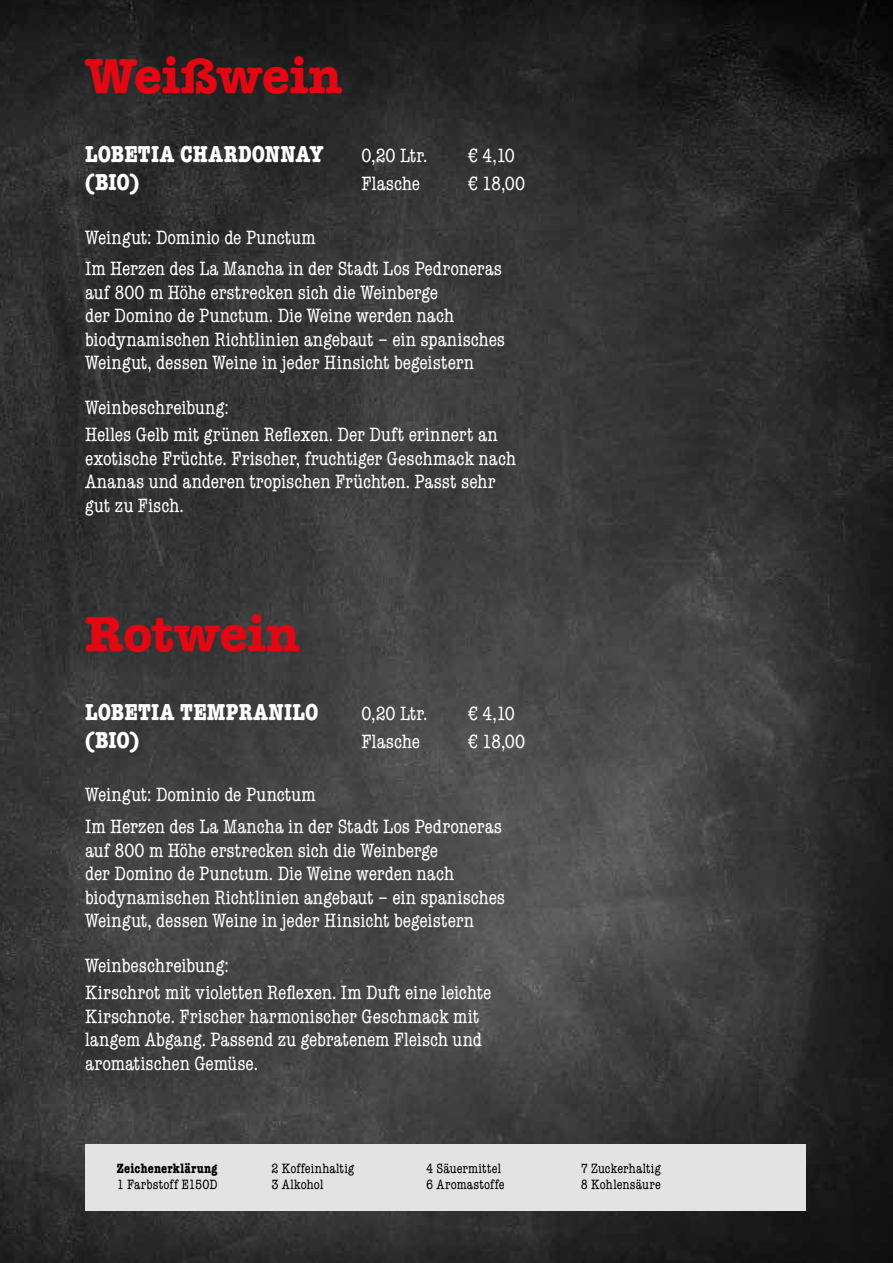
<style>
.page{position:relative;width:893px;height:1263px;background:#fff}
.page>*{position:absolute;margin:0;border:0;box-sizing:border-box;transform-origin:0 0}
.t1{font:700 49.8px "American Typewriter LT";letter-spacing:-.005em;color:#e30613}
.t2{font:700 condensed 23.4px "American Typewriter LT";letter-spacing:.005em;color:#fff}
.t3{font:condensed 19.5px/23.4px "American Typewriter LT";letter-spacing:-.005em;color:#fff}
.t4{font:condensed 13.65px/16.4px "American Typewriter LT";letter-spacing:.01em;color:#000}
.t5{font:700 condensed 13.65px "American Typewriter LT";letter-spacing:.015em;color:#000}
</style>
<div class="page">
<img style="left:0;top:0;width:893px;height:1263px">
<div style="left:85px;top:1144px;width:720px;height:66px;background:#e3e3e3"></div>
<h1 class="t1" style="left:85px;top:46px;width:259px">Weißwein</h1>
<p class="t2" style="left:85px;top:140px;width:240px">LOBETIA CHARDONNAY</p>
<p class="t3" style="left:361px;top:144px;width:68px">0,20 Ltr.</p>
<p class="t3" style="left:468px;top:144px;width:49px">€ 4,10</p>
<p class="t2" style="left:85px;top:169px;width:56px">(BIO)</p>
<p class="t3" style="left:361px;top:172px;width:60px">Flasche</p>
<p class="t3" style="left:468px;top:172px;width:59px">€ 18,00</p>
<p class="t3" style="left:85px;top:221px;width:419px;line-height:32px">Weingut: Dominio de Punctum<br>Im Herzen des La Mancha in der Stadt Los Pedroneras</p>
<p class="t3" style="left:85px;top:281px;width:422px">auf 800 m Höhe erstrecken sich die Weinberge<br>der Domino de Punctum. Die Weine werden nach biodynamischen Richtlinien angebaut – ein spanisches Weingut, dessen Weine in jeder Hinsicht begeistern</p>
<p class="t3" style="left:85px;top:394px;width:414px;line-height:27.6px">Weinbeschreibung:<br>Helles Gelb mit grünen Reflexen. Der Duft erinnert an</p>
<p class="t3" style="left:85px;top:447px;width:433px">exotische Früchte. Frischer, fruchtiger Geschmack nach<br>Ananas und anderen tropischen Früchten. Passt sehr gut zu Fisch.</p>
<h1 class="t1" style="left:85px;top:604px;width:217px">Rotwein</h1>
<p class="t2" style="left:85px;top:698px;width:235px">LOBETIA TEMPRANILO</p>
<p class="t3" style="left:361px;top:702px;width:68px">0,20 Ltr.</p>
<p class="t3" style="left:468px;top:702px;width:49px">€ 4,10</p>
<p class="t2" style="left:85px;top:726px;width:56px">(BIO)</p>
<p class="t3" style="left:361px;top:730px;width:60px">Flasche</p>
<p class="t3" style="left:468px;top:730px;width:59px">€ 18,00</p>
<p class="t3" style="left:85px;top:779px;width:419px;line-height:32px">Weingut: Dominio de Punctum<br>Im Herzen des La Mancha in der Stadt Los Pedroneras</p>
<p class="t3" style="left:85px;top:839px;width:422px">auf 800 m Höhe erstrecken sich die Weinberge<br>der Domino de Punctum. Die Weine werden nach biodynamischen Richtlinien angebaut – ein spanisches Weingut, dessen Weine in jeder Hinsicht begeistern</p>
<p class="t3" style="left:85px;top:952px;width:408px;line-height:27.6px">Weinbeschreibung:<br>Kirschrot mit violetten Reflexen. Im Duft eine leichte</p>
<p class="t3" style="left:85px;top:1005px;width:398px">Kirschnote. Frischer harmonischer Geschmack mit langem Abgang. Passend zu gebratenem Fleisch und aromatischen Gemüse.</p>
<p class="t5" style="left:117px;top:1160px;width:102px">Zeichenerklärung</p>
<p class="t4" style="left:117px;top:1177px;width:102px">1 Farbstoff E150D</p>
<p class="t4" style="left:272px;top:1160px;width:84px">2 Koffeinhaltig<br>3 Alkohol</p>
<p class="t4" style="left:426px;top:1160px;width:80px">4 Säuermittel<br>6 Aromastoffe</p>
<p class="t4" style="left:581px;top:1160px;width:82px">7 Zuckerhaltig<br>8 Kohlensäure</p>
</div>
